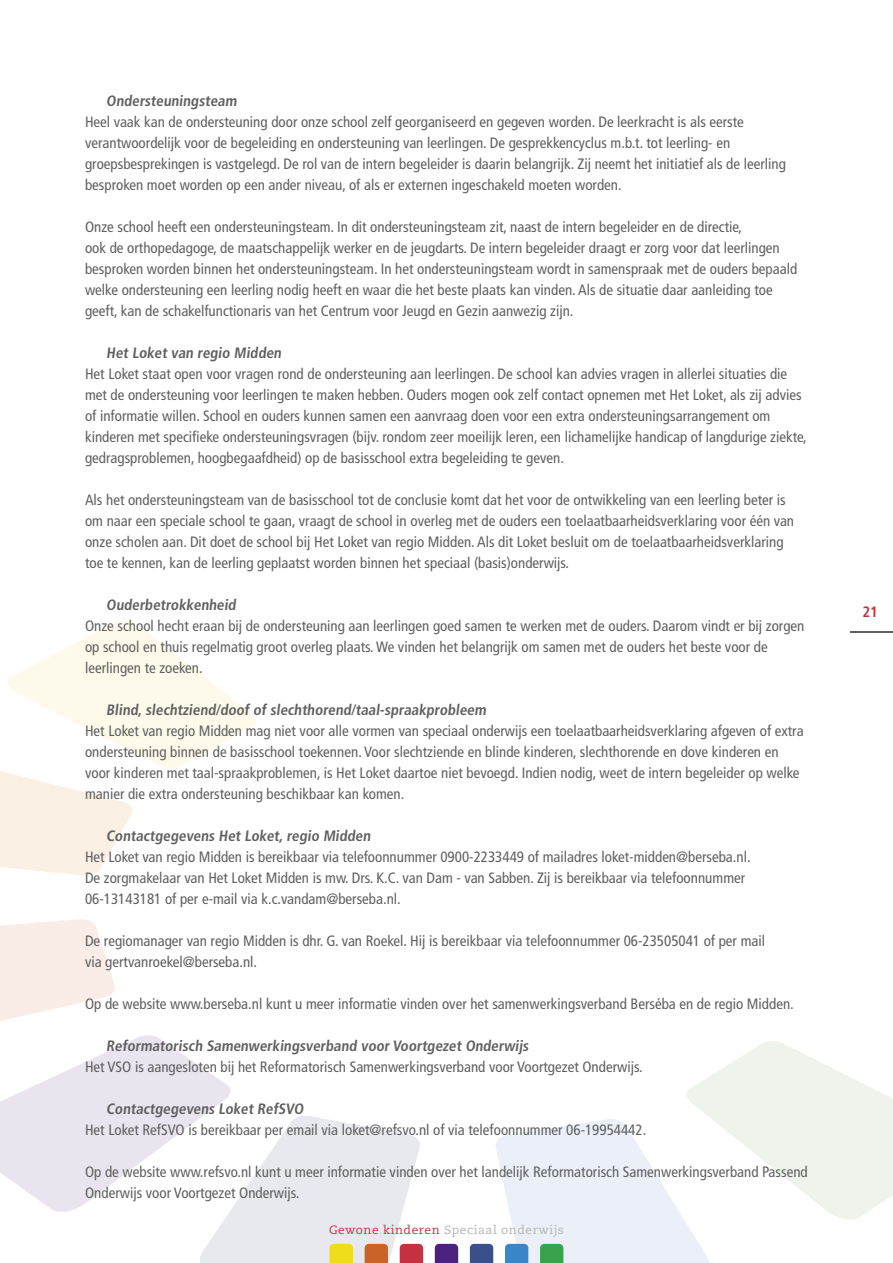
<style>
.page{position:relative;width:893px;height:1263px;background:#fff}
.page>*{position:absolute;margin:0;border:0;box-sizing:border-box;transform-origin:0 0}
.t1{font:condensed 15px/21px "Frutiger LT Std";color:#606060}
.t2{font:700 condensed 15px "Frutiger LT Std";color:#606060}
.t3{font:700 condensed 15px "Frutiger LT Std";color:#c43242}
.t4{font:12px "Caecilia LT Pro 55 Roman";letter-spacing:.045em;color:#b5b5b5}
.s1{color:#c43242}
</style>
<div class="page">
<svg style="left:0;top:621px;width:256px;height:254px"></svg>
<svg style="left:0;top:919px;width:115px;height:102px"></svg>
<svg style="left:0;top:1035px;width:423px;height:228px"></svg>
<svg style="left:435px;top:1244px;width:23px;height:19px"></svg>
<svg style="left:470px;top:1041px;width:423px;height:222px"></svg>
<hr style="left:850px;top:631px;width:43px;height:1px;background:#606060">
<p class="t2" style="left:106px;top:92px;width:134px">Ondersteuningsteam</p>
<p class="t1" style="left:85px;top:111px;width:702px">Heel vaak kan de ondersteuning door onze school zelf georganiseerd en gegeven worden. De leerkracht is als eerste verantwoordelijk voor de begeleiding en ondersteuning van leerlingen. De gesprekkencyclus m.b.t. tot leerling- en groepsbesprekingen is vastgelegd. De rol van de intern begeleider is daarin belangrijk. Zij neemt het initiatief als de leerling besproken moet worden op een ander niveau, of als er externen ingeschakeld moeten worden.</p>
<p class="t1" style="left:85px;top:216px;width:714px">Onze school heeft een ondersteuningsteam. In dit ondersteuningsteam zit, naast de intern begeleider en de directie,<br>ook de orthopedagoge, de maatschappelijk werker en de jeugdarts. De intern begeleider draagt er zorg voor dat leerlingen besproken worden binnen het ondersteuningsteam. In het ondersteuningsteam wordt in samenspraak met de ouders bepaald welke ondersteuning een leerling nodig heeft en waar die het beste plaats kan vinden. Als de situatie daar aanleiding toe geeft, kan de schakelfunctionaris van het Centrum voor Jeugd en Gezin aanwezig zijn.</p>
<p class="t2" style="left:106px;top:344px;width:179px">Het Loket van regio Midden</p>
<p class="t1" style="left:85px;top:363px;width:723px">Het Loket staat open voor vragen rond de ondersteuning aan leerlingen. De school kan advies vragen in allerlei situaties die met de ondersteuning voor leerlingen te maken hebben. Ouders mogen ook zelf contact opnemen met Het Loket, als zij advies of informatie willen. School en ouders kunnen samen een aanvraag doen voor een extra ondersteuningsarrangement om kinderen met specifieke ondersteuningsvragen (bijv. rondom zeer moeilijk leren, een lichamelijke handicap of langdurige ziekte, gedragsproblemen, hoogbegaafdheid) op de basisschool extra begeleiding te geven.</p>
<p class="t1" style="left:85px;top:489px;width:711px">Als het ondersteuningsteam van de basisschool tot de conclusie komt dat het voor de ontwikkeling van een leerling beter is om naar een speciale school te gaan, vraagt de school in overleg met de ouders een toelaatbaarheidsverklaring voor één van onze scholen aan. Dit doet de school bij Het Loket van regio Midden. Als dit Loket besluit om de toelaatbaarheidsverklaring toe te kennen, kan de leerling geplaatst worden binnen het speciaal (basis)onderwijs.</p>
<p class="t2" style="left:106px;top:596px;width:133px">Ouderbetrokkenheid</p>
<p class="t1" style="left:85px;top:615px;width:721px">Onze school hecht eraan bij de ondersteuning aan leerlingen goed samen te werken met de ouders. Daarom vindt er bij zorgen op school en thuis regelmatig groot overleg plaats. We vinden het belangrijk om samen met de ouders het beste voor de leerlingen te zoeken.</p>
<p class="t2" style="left:106px;top:701px;width:383px">Blind, slechtziend/doof of slechthorend/taal-spraakprobleem</p>
<p class="t1" style="left:85px;top:720px;width:720px">Het Loket van regio Midden mag niet voor alle vormen van speciaal onderwijs een toelaatbaarheidsverklaring afgeven of extra ondersteuning binnen de basisschool toekennen. Voor slechtziende en blinde kinderen, slechthorende en dove kinderen en voor kinderen met taal-spraakproblemen, is Het Loket daartoe niet bevoegd. Indien nodig, weet de intern begeleider op welke manier die extra ondersteuning beschikbaar kan komen.</p>
<p class="t2" style="left:106px;top:827px;width:268px">Contactgegevens Het Loket, regio Midden</p>
<p class="t1" style="left:85px;top:846px;width:667px">Het Loket van regio Midden is bereikbaar via telefoonnummer 0900-2233449 of mailadres loket-midden@berseba.nl.<br>De zorgmakelaar van Het Loket Midden is mw. Drs. K.C. van Dam - van Sabben. Zij is bereikbaar via telefoonnummer<br>06-13143181 of per e-mail via k.c.vandam@berseba.nl.</p>
<p class="t1" style="left:85px;top:930px;width:682px">De regiomanager van regio Midden is dhr. G. van Roekel. Hij is bereikbaar via telefoonnummer 06-23505041 of per mail via gertvanroekel@berseba.nl.</p>
<p class="t1" style="left:85px;top:993px;width:710px">Op de website www.berseba.nl kunt u meer informatie vinden over het samenwerkingsverband Berséba en de regio Midden.</p>
<p class="t2" style="left:106px;top:1037px;width:426px">Reformatorisch Samenwerkingsverband voor Voortgezet Onderwijs</p>
<p class="t1" style="left:85px;top:1056px;width:559px">Het VSO is aangesloten bij het Reformatorisch Samenwerkingsverband voor Voortgezet Onderwijs.</p>
<p class="t2" style="left:106px;top:1100px;width:201px">Contactgegevens Loket RefSVO</p>
<p class="t1" style="left:85px;top:1119px;width:563px">Het Loket RefSVO is bereikbaar per email via loket@refsvo.nl of via telefoonnummer 06-19954442.</p>
<p class="t1" style="left:85px;top:1161px;width:724px">Op de website www.refsvo.nl kunt u meer informatie vinden over het landelijk Reformatorisch Samenwerkingsverband Passend<br>Onderwijs voor Voortgezet Onderwijs.</p>
<p class="t4" style="left:329px;top:1221px;width:236px"><span class="s1">Gewone kinderen</span> Speciaal onderwijs</p>
<p class="t3" style="left:862px;top:603px;width:17px">21</p>
</div>
